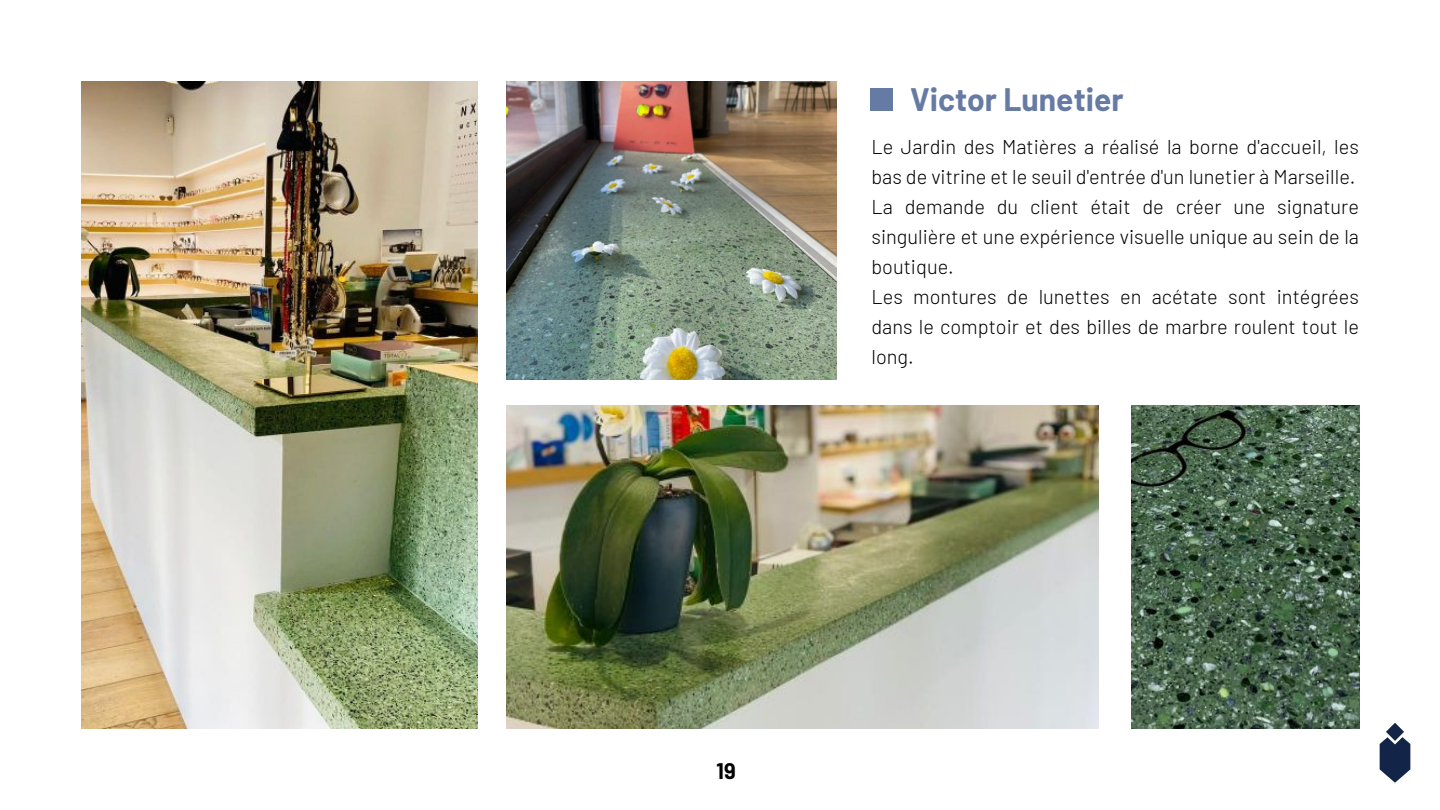
<style>
.page{position:relative;width:1440px;height:810px;background:#fff}
.page>*{position:absolute;margin:0;border:0;box-sizing:border-box;transform-origin:0 0}
.t1{font:700 31.8px "Barlow";color:#667ba4}
.t2{font:700 22px "Barlow";color:#000}
.t3{font:300 20px/30px "Barlow";color:#000;text-align:justify}
</style>
<div class="page">
<img style="left:507px;top:405px;width:591px;height:324px">
<img style="left:81px;top:81px;width:397px;height:648px">
<img style="left:507px;top:81px;width:330px;height:299px">
<img style="left:1131px;top:405px;width:228px;height:324px">
<img style="left:1379px;top:723px;width:32px;height:60px">
<div style="left:871px;top:89px;width:22px;height:22px;background:#667ba4"></div>
<p class="t1" style="left:910px;top:80px;width:215px">Victor Lunetier</p>
<p class="t3" style="left:871px;top:131px;width:489px">Le Jardin des Matières a réalisé la borne d'accueil, les bas de vitrine et le seuil d'entrée d'un lunetier à Marseille.</p>
<p class="t3" style="left:871px;top:191px;width:489px">La demande du client était de créer une signature singulière et une expérience visuelle unique au sein de la boutique.</p>
<p class="t3" style="left:871px;top:281px;width:489px">Les montures de lunettes en acétate sont intégrées dans le comptoir et des billes de marbre roulent tout le long.</p>
<p class="t2" style="left:717px;top:757px;width:21px">19</p>
</div>
